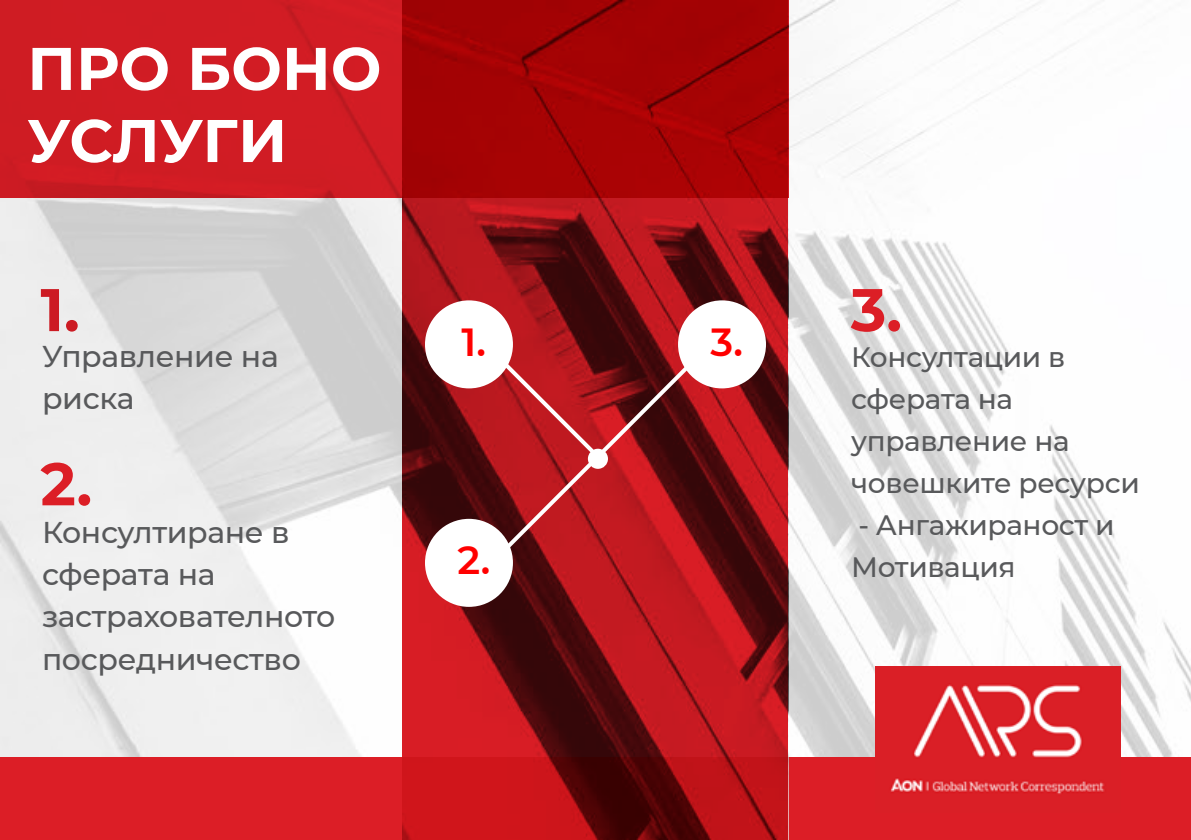
<style>
.page{position:relative;width:1191px;height:840px;background:#fff}
.page>*{position:absolute;margin:0;border:0;box-sizing:border-box;transform-origin:0 0}
.t1{font:700 60px/72px "Montserrat";color:#fff}
.t2{font:700 60px "Montserrat";color:#dc1e26}
.t3{font:600 39px "Montserrat";color:#f00}
.t4{font:500 30px/42px "Montserrat";letter-spacing:-.01em;color:#58595b}
.t5{font:500 28px/42px "Montserrat";letter-spacing:-.01em;color:#58595b}
</style>
<div class="page">
<img style="left:0;top:0;width:1191px;height:757px">
<div style="left:0;top:757px;width:1191px;height:82px;background:#dc1e26"></div>
<div style="left:0;top:0;width:788px;height:197px;background:#d11c24"></div>
<svg style="left:403px;top:0;width:385px;height:839px;background:#970d12"></svg>
<div style="left:425px;top:300px;width:88px;height:88px;background:#fff;border-radius:50%"></div>
<div style="left:425px;top:518px;width:88px;height:88px;background:#fff;border-radius:50%"></div>
<div style="left:678px;top:300px;width:88px;height:88px;background:#fff;border-radius:50%"></div>
<svg style="left:500px;top:353px;width:201px;height:201px;background:#982025"></svg>
<svg style="left:497px;top:356px;width:109px;height:108px;background:#bc2a30"></svg>
<img style="left:875px;top:665px;width:245px;height:129px">
<h1 class="t1" style="left:27px;top:30px;width:356px">ПРО БОНО<br>УСЛУГИ</h1>
<h1 class="t2" style="left:40px;top:266px;width:41px">1.</h1>
<p class="t4" style="left:42px;top:333px;width:238px">Управление на риска</p>
<h1 class="t2" style="left:40px;top:440px;width:53px">2.</h1>
<p class="t4" style="left:42px;top:510px;width:295px">Консултиране в сферата на застрахователното посредничество</p>
<h2 class="t3" style="left:461px;top:314px;width:26px">1.</h2>
<h2 class="t3" style="left:457px;top:532px;width:34px">2.</h2>
<h2 class="t3" style="left:710px;top:314px;width:34px">3.</h2>
<h1 class="t2" style="left:850px;top:266px;width:53px">3.</h1>
<p class="t5" style="left:851px;top:335px;width:290px">Консултации в сферата на управление на човешките ресурси</p>
<p class="t5" style="left:851px;top:503px;width:265px">- Ангажираност и<br>Мотивация</p>
</div>
